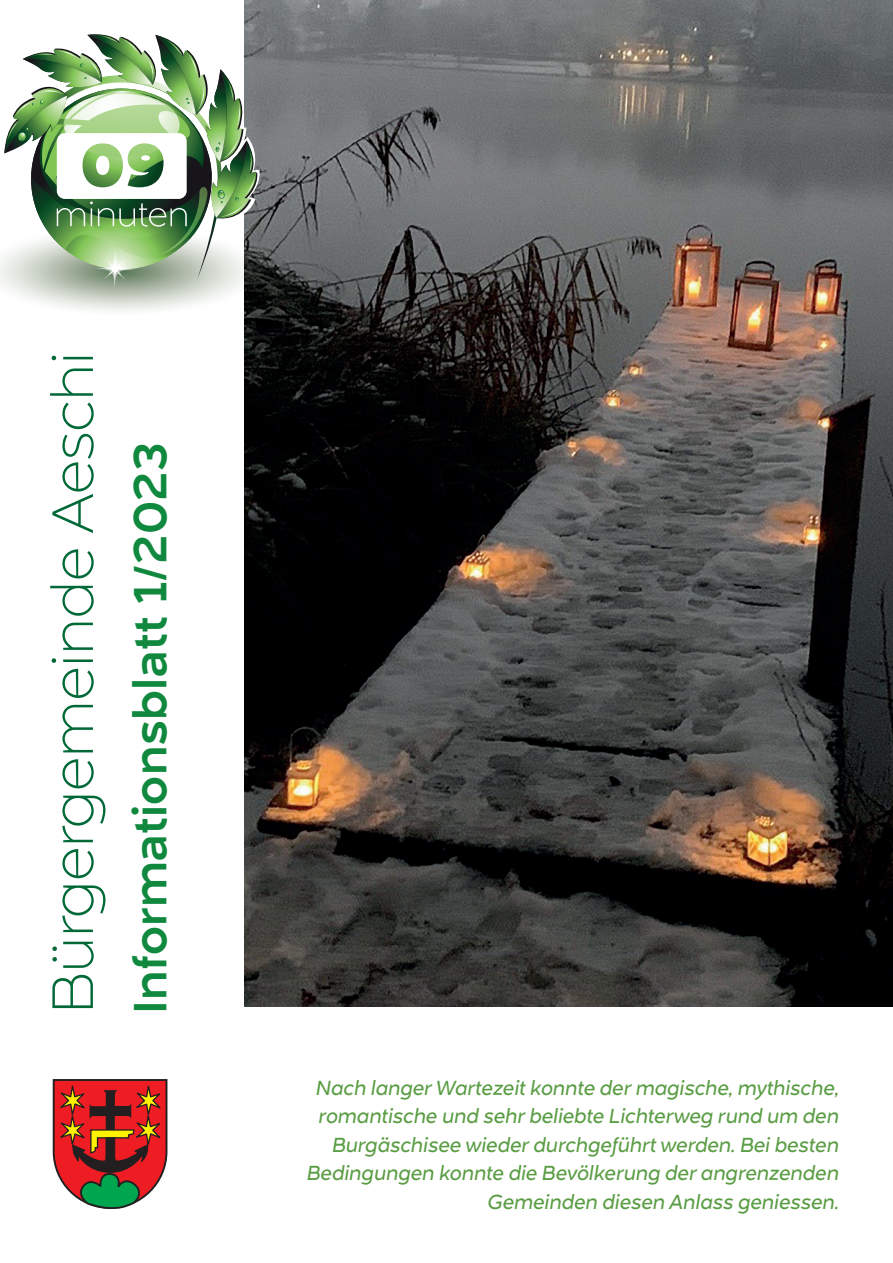
<style>
.page{position:relative;width:893px;height:1263px;background:#fff}
.page>*{position:absolute;margin:0;border:0;box-sizing:border-box;transform-origin:0 0}
.t1{font:200 60px "Naste";color:#006937}
.t2{font:500 48px "Naste";letter-spacing:.01em;color:#10893f}
.t3{font:italic 21px/28.5px "Naste";color:#5a9d44;text-align:right}
</style>
<div class="page">
<img style="left:245px;top:0;width:648px;height:1006px">
<svg style="left:53px;top:1079px;width:114px;height:130px;background:#ac4838"></svg>
<svg style="left:0;top:32px;width:266px;height:284px"></svg>
<h1 class="t1" style="left:34px;top:1014px;width:663px;rotate:-90deg">Bürgergemeinde Aeschi</h1>
<h2 class="t2" style="left:115px;top:1014px;width:573px;rotate:-90deg">Informationsblatt 1/2023</h2>
<p class="t3" style="left:307px;top:1073px;width:534px">Nach langer Wartezeit konnte der magische, mythische, romantische und sehr beliebte Lichterweg rund um den Burgäschisee wieder durchgeführt werden. Bei besten Bedingungen konnte die Bevölkerung der angrenzenden Gemeinden diesen Anlass geniessen.</p>
</div>
